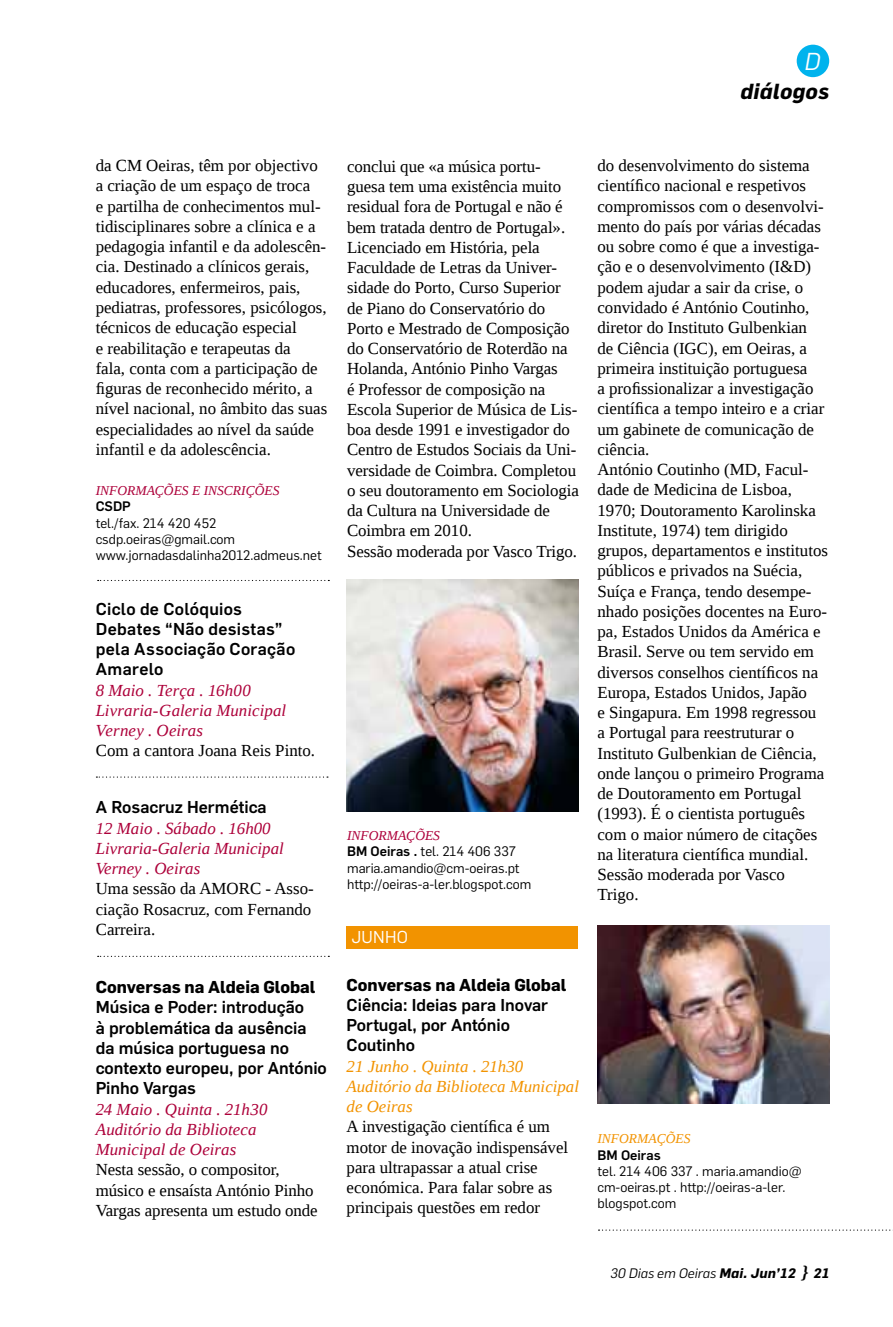
<style>
.page{position:relative;width:893px;height:1327px;background:#fff}
.page>*{position:absolute;margin:0;border:0;box-sizing:border-box;transform-origin:0 0}
.t1{font:italic 24.07px "Flama";color:#fff}
.t2{font:italic 700 21.38px "Flama";letter-spacing:.01em;color:#000}
.t3{font:16.88px/20.2px "Liberation Serif";color:#000}
.t4{font:500 16.88px/20.2px "Flama";color:#000}
.t5{font:italic 16.88px/20.2px "Liberation Serif";color:#ad003a}
.t6{font:500 16.88px/20.2px "Flama";letter-spacing:.02em;color:#000}
.t7{font:italic 16.88px/20.2px "Liberation Serif";color:#f29300}
.t8{font:700 16.88px "Flama";color:#000}
.t9{font:16.88px "Flama";letter-spacing:.02em;color:#fff}
.t10{font:13.5px/16.2px "Flama";color:#000}
.t11{font:italic 13.5px "Liberation Serif";color:#ad003a}
.t12{font:italic 13.5px "Flama";letter-spacing:.005em;color:#000}
.t13{font:500 13.5px "Flama";color:#000}
.t14{font:italic 13.5px "Liberation Serif";color:#f29300}
.s1{font-weight:500}
.s2{font-weight:700}
.s3{font-family:"Liberation Serif";font-weight:700;font-size:18px}
</style>
<div class="page">
<div style="left:797px;top:45px;width:32px;height:32px;background:#00b3ed;border-radius:50%"></div>
<svg style="left:96px;top:776px;width:232px;height:1px"></svg>
<div style="left:347px;top:925px;width:231px;height:23px;background:#f29300"></div>
<svg style="left:98px;top:580px;width:231px;height:1px"></svg>
<svg style="left:98px;top:956px;width:231px;height:1px"></svg>
<img style="left:347px;top:580px;width:232px;height:232px">
<img style="left:597px;top:925px;width:232px;height:178px">
<svg style="left:598px;top:1229px;width:293px;height:1px"></svg>
<h1 class="t1" style="left:804px;top:45px;width:17px">D</h1>
<p class="t2" style="left:741px;top:76px;width:90px">diálogos</p>
<p class="t3" style="left:96px;top:155px;width:233px">da CM Oeiras, têm por objectivo a criação de um espaço de troca<br>e partilha de conhecimentos mul&shy;tidisciplinares sobre a clínica e a pedagogia infantil e da adolescên&shy;cia. Destinado a clínicos gerais, educadores, enfermeiros, pais, pediatras, professores, psicólogos, técnicos de educação especial<br>e reabilitação e terapeutas da<br>fala, conta com a participação de figuras de reconhecido mérito, a nível nacional, no âmbito das suas especialidades ao nível da saúde infantil e da adolescência.</p>
<p class="t11" style="left:96px;top:482px;width:185px">INFORMAÇÕES E INSCRIÇÕES</p>
<p class="t13" style="left:96px;top:497px;width:37px">CSDP</p>
<p class="t10" style="left:96px;top:514px;width:228px">tel./fax. 214 420 452 csdp.oeiras@gmail.com www.jornadasdalinha2012.admeus.net</p>
<p class="t6" style="left:96px;top:597px;width:201px">Ciclo de Colóquios<br>Debates “Não desistas” pela Associação Coração<br>Amarelo</p>
<p class="t5" style="left:96px;top:680px;width:192px">8 Maio . Terça . 16h00<br>Livraria-Galeria Municipal<br>Verney . Oeiras</p>
<p class="t3" style="left:96px;top:740px;width:221px">Com a cantora Joana Reis Pinto.</p>
<p class="t4" style="left:96px;top:796px;width:172px">A Rosacruz Hermética</p>
<p class="t5" style="left:96px;top:818px;width:189px">12 Maio . Sábado . 16h00<br>Livraria-Galeria Municipal<br>Verney . Oeiras</p>
<p class="t3" style="left:96px;top:878px;width:219px">Uma sessão da AMORC - Asso&shy;ciação Rosacruz, com Fernando<br>Carreira.</p>
<p class="t8" style="left:96px;top:975px;width:221px">Conversas na Aldeia Global</p>
<p class="t4" style="left:96px;top:996px;width:233px">Música e Poder: introdução<br>à problemática da ausência da música portuguesa no contexto europeu, por António<br>Pinho Vargas</p>
<p class="t5" style="left:96px;top:1098px;width:173px">24 Maio . Quinta . 21h30<br>Auditório da Biblioteca<br>Municipal de Oeiras</p>
<p class="t3" style="left:96px;top:1159px;width:224px">Nesta sessão, o compositor, músico e ensaísta António Pinho<br>Vargas apresenta um estudo onde</p>
<p class="t3" style="left:347px;top:156px;width:233px">conclui que «a música portu&shy;guesa tem uma existência muito residual fora de Portugal e não é bem tratada dentro de Portugal».<br>Licenciado em História, pela<br>Faculdade de Letras da Univer&shy;sidade do Porto, Curso Superior de Piano do Conservatório do<br>Porto e Mestrado de Composição do Conservatório de Roterdão na<br>Holanda, António Pinho Vargas<br>é Professor de composição na<br>Escola Superior de Música de Lis&shy;boa desde 1991 e investigador do<br>Centro de Estudos Sociais da Uni&shy;versidade de Coimbra. Completou o seu doutoramento em Sociologia da Cultura na Universidade de<br>Coimbra em 2010.<br>Sessão moderada por Vasco Trigo.</p>
<p class="t11" style="left:347px;top:827px;width:94px">INFORMAÇÕES</p>
<p class="t10" style="left:347px;top:842px;width:186px"><span class="s1">BM Oeiras .</span> tel. 214 406 337 maria.amandio@cm-oeiras.pt http://oeiras-a-ler.blogspot.com</p>
<p class="t9" style="left:351px;top:926px;width:58px">JUNHO</p>
<p class="t8" style="left:347px;top:972px;width:221px">Conversas na Aldeia Global</p>
<p class="t4" style="left:347px;top:993px;width:203px">Ciência: Ideias para Inovar<br>Portugal, por António<br>Coutinho</p>
<p class="t7" style="left:347px;top:1056px;width:234px">21 Junho . Quinta . 21h30<br>Auditório da Biblioteca Municipal de Oeiras</p>
<p class="t3" style="left:347px;top:1116px;width:223px">A investigação científica é um motor de inovação indispensável para ultrapassar a atual crise económica. Para falar sobre as principais questões em redor</p>
<p class="t3" style="left:597px;top:155px;width:232px">do desenvolvimento do sistema científico nacional e respetivos compromissos com o desenvolvi&shy;mento do país por várias décadas ou sobre como é que a investiga&shy;ção e o desenvolvimento (I&amp;D) podem ajudar a sair da crise, o convidado é António Coutinho, diretor do Instituto Gulbenkian<br>de Ciência (IGC), em Oeiras, a primeira instituição portuguesa<br>a profissionalizar a investigação científica a tempo inteiro e a criar um gabinete de comunicação de ciência.<br>António Coutinho (MD, Facul&shy;dade de Medicina de Lisboa,<br>1970; Doutoramento Karolinska<br>Institute, 1974) tem dirigido grupos, departamentos e institutos públicos e privados na Suécia,<br>Suíça e França, tendo desempe&shy;nhado posições docentes na Euro&shy;pa, Estados Unidos da América e<br>Brasil. Serve ou tem servido em diversos conselhos científicos na<br>Europa, Estados Unidos, Japão<br>e Singapura. Em 1998 regressou<br>a Portugal para reestruturar o<br>Instituto Gulbenkian de Ciência, onde lançou o primeiro Programa de Doutoramento em Portugal (1993). É o cientista português com o maior número de citações na literatura científica mundial.<br>Sessão moderada por Vasco<br>Trigo.</p>
<p class="t14" style="left:597px;top:1130px;width:94px">INFORMAÇÕES</p>
<p class="t13" style="left:597px;top:1145px;width:65px">BM Oeiras</p>
<p class="t10" style="left:597px;top:1162px;width:206px">tel. 214 406 337 . maria.amandio@ cm-oeiras.pt . http://oeiras-a-ler. blogspot.com</p>
<p class="t12" style="left:610px;top:1263px;width:220px">30 Dias em Oeiras <span class="s2">Mai. Jun’12</span> <span class="s3">}</span> <span class="s2">21</span></p>
</div>
